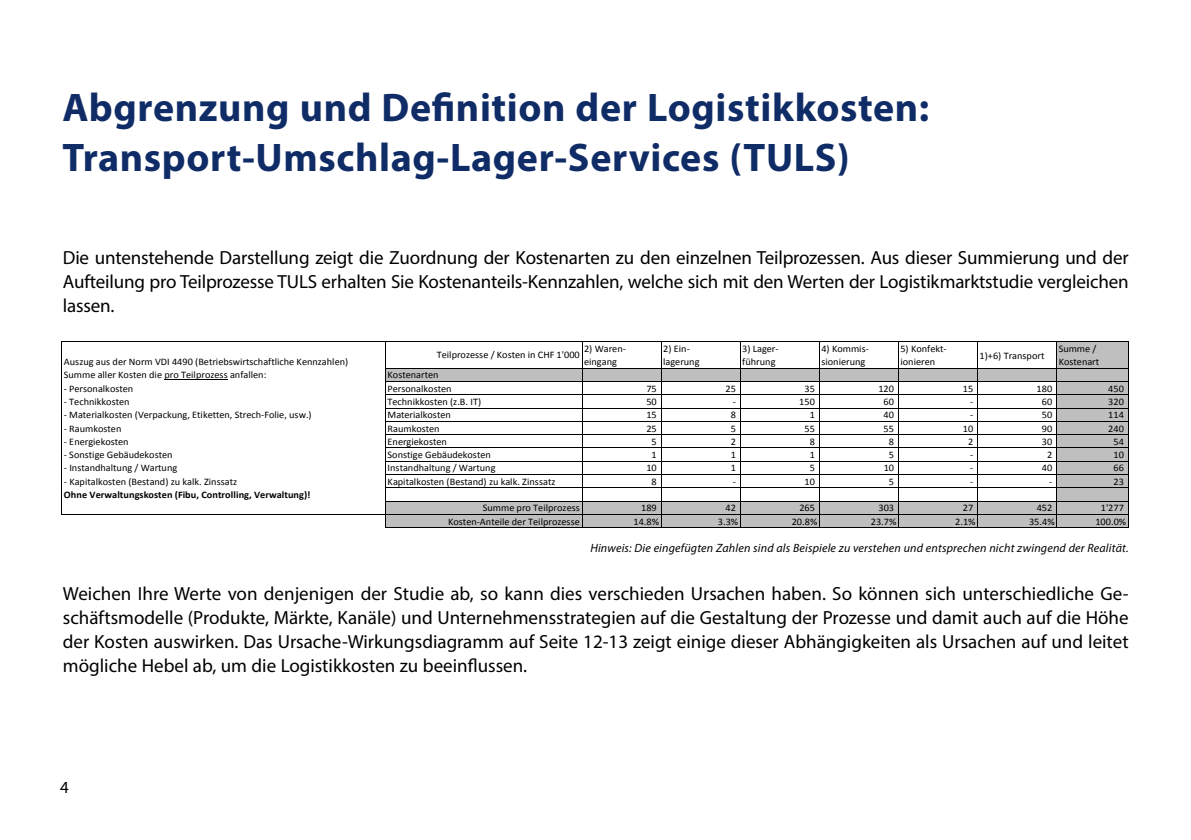
<style>
.page{position:relative;width:1191px;height:840px;background:#fff}
.page>*{position:absolute;margin:0;border:0;box-sizing:border-box;transform-origin:0 0}
.t1{font:700 40px/50.6px "Myriad Pro";letter-spacing:.015em;color:#102c66}
.t2{font:19px/24px "Myriad Pro";letter-spacing:-.005em;color:#000;text-align:justify}
.t3{font:17px "Myriad Pro";color:#000}
.t4{font:italic 12px "Myriad Pro";letter-spacing:.015em;color:#000}
.t5{font:10px/13.2px "Calibri";color:#000}
.t6{font:700 10px "Calibri";letter-spacing:.005em;color:#000}
</style>
<div class="page">
<div style="left:1056px;top:342px;width:72px;height:26px;background:#bfbfbf"></div>
<div style="left:385px;top:368px;width:743px;height:13px;background:#bfbfbf"></div>
<div style="left:1056px;top:381px;width:72px;height:120px;background:#bfbfbf"></div>
<div style="left:385px;top:500px;width:743px;height:27px;background:#bfbfbf"></div>
<hr style="left:164px;top:379px;width:64px;height:1px;background:#000">
<hr style="left:61px;top:341px;width:1px;height:173px;background:#000">
<hr style="left:385px;top:342px;width:1px;height:185px;background:#000">
<hr style="left:581px;top:342px;width:1px;height:185px;background:#000">
<hr style="left:660px;top:342px;width:1px;height:185px;background:#000">
<hr style="left:740px;top:342px;width:1px;height:185px;background:#000">
<hr style="left:819px;top:342px;width:1px;height:185px;background:#000">
<hr style="left:898px;top:342px;width:1px;height:185px;background:#000">
<hr style="left:977px;top:342px;width:1px;height:185px;background:#000">
<hr style="left:1056px;top:342px;width:1px;height:185px;background:#000">
<hr style="left:1127px;top:342px;width:1px;height:185px;background:#000">
<hr style="left:62px;top:341px;width:1066px;height:1px;background:#000">
<hr style="left:386px;top:367px;width:742px;height:1px;background:#000">
<hr style="left:386px;top:381px;width:742px;height:1px;background:#000">
<hr style="left:386px;top:394px;width:742px;height:1px;background:#000">
<hr style="left:386px;top:407px;width:742px;height:1px;background:#000">
<hr style="left:386px;top:420px;width:742px;height:1px;background:#000">
<hr style="left:386px;top:434px;width:742px;height:1px;background:#000">
<hr style="left:386px;top:447px;width:742px;height:1px;background:#000">
<hr style="left:386px;top:460px;width:742px;height:1px;background:#000">
<hr style="left:386px;top:473px;width:742px;height:1px;background:#000">
<hr style="left:386px;top:487px;width:742px;height:1px;background:#000">
<hr style="left:386px;top:500px;width:742px;height:1px;background:#000">
<hr style="left:62px;top:513px;width:1066px;height:1px;background:#000">
<hr style="left:386px;top:527px;width:742px;height:1px;background:#000">
<h1 class="t1" style="left:62px;top:81px;width:868px">Abgrenzung und Definition der Logistikkosten:<br>Transport-Umschlag-Lager-Services (TULS)</h1>
<p class="t2" style="left:63px;top:245px;width:1067px">Die untenstehende Darstellung zeigt die Zuordnung der Kostenarten zu den einzelnen Teilprozessen. Aus dieser Summierung und der Aufteilung pro Teilprozesse TULS erhalten Sie Kostenanteils-Kennzahlen, welche sich mit den Werten der Logistikmarktstudie vergleichen lassen.</p>
<p class="t5" style="left:64px;top:355px;width:286px">Auszug aus der Norm VDI 4490 (Betriebswirtschaftliche Kennzahlen)</p>
<p class="t5" style="left:437px;top:348px;width:145px">Teilprozesse / Kosten in CHF 1'000</p>
<p class="t5" style="left:584px;top:342px;width:43px">2) Waren&shy;eingang</p>
<p class="t5" style="left:663px;top:342px;width:38px">2) Ein&shy;lagerung</p>
<p class="t5" style="left:742px;top:342px;width:38px">3) Lager&shy;führung</p>
<p class="t5" style="left:821px;top:342px;width:49px">4) Kommis&shy;sionierung</p>
<p class="t5" style="left:900px;top:342px;width:48px">5) Konfekt&shy;ionieren</p>
<p class="t5" style="left:979px;top:348px;width:66px">1)+6) Transport</p>
<p class="t5" style="left:1058px;top:342px;width:42px">Summe /<br>Kostenart</p>
<p class="t5" style="left:64px;top:368px;width:204px">Summe aller Kosten die pro Teilprozess anfallen:</p>
<p class="t5" style="left:387px;top:368px;width:52px">Kostenarten</p>
<p class="t5" style="left:64px;top:381px;width:71px">- Personalkosten</p>
<p class="t5" style="left:387px;top:381px;width:66px">Personalkosten</p>
<p class="t5" style="left:646px;top:381px;width:12px">75</p>
<p class="t5" style="left:725px;top:381px;width:12px">25</p>
<p class="t5" style="left:804px;top:381px;width:12px">35</p>
<p class="t5" style="left:878px;top:381px;width:17px">120</p>
<p class="t5" style="left:962px;top:381px;width:12px">15</p>
<p class="t5" style="left:1036px;top:381px;width:17px">180</p>
<p class="t5" style="left:1108px;top:381px;width:17px">450</p>
<p class="t5" style="left:64px;top:394px;width:67px">- Technikkosten</p>
<p class="t5" style="left:387px;top:394px;width:95px">Technikkosten (z.B. IT)</p>
<p class="t5" style="left:646px;top:394px;width:12px">50</p>
<p class="t5" style="left:732px;top:394px;width:5px">-</p>
<p class="t5" style="left:799px;top:394px;width:17px">150</p>
<p class="t5" style="left:883px;top:394px;width:12px">60</p>
<p class="t5" style="left:970px;top:394px;width:5px">-</p>
<p class="t5" style="left:1041px;top:394px;width:12px">60</p>
<p class="t5" style="left:1108px;top:394px;width:17px">320</p>
<p class="t5" style="left:64px;top:408px;width:249px">- Materialkosten (Verpackung, Etiketten, Strech-Folie, usw.)</p>
<p class="t5" style="left:387px;top:408px;width:65px">Materialkosten</p>
<p class="t5" style="left:646px;top:408px;width:12px">15</p>
<p class="t5" style="left:730px;top:408px;width:7px">8</p>
<p class="t5" style="left:809px;top:408px;width:7px">1</p>
<p class="t5" style="left:883px;top:408px;width:12px">40</p>
<p class="t5" style="left:970px;top:408px;width:5px">-</p>
<p class="t5" style="left:1041px;top:408px;width:12px">50</p>
<p class="t5" style="left:1108px;top:408px;width:17px">114</p>
<p class="t5" style="left:64px;top:421px;width:59px">- Raumkosten</p>
<p class="t5" style="left:387px;top:421px;width:54px">Raumkosten</p>
<p class="t5" style="left:646px;top:421px;width:12px">25</p>
<p class="t5" style="left:730px;top:421px;width:7px">5</p>
<p class="t5" style="left:804px;top:421px;width:12px">55</p>
<p class="t5" style="left:883px;top:421px;width:12px">55</p>
<p class="t5" style="left:962px;top:421px;width:12px">10</p>
<p class="t5" style="left:1041px;top:421px;width:12px">90</p>
<p class="t5" style="left:1108px;top:421px;width:17px">240</p>
<p class="t5" style="left:64px;top:434px;width:66px">- Energiekosten</p>
<p class="t5" style="left:387px;top:434px;width:61px">Energiekosten</p>
<p class="t5" style="left:651px;top:434px;width:7px">5</p>
<p class="t5" style="left:730px;top:434px;width:7px">2</p>
<p class="t5" style="left:810px;top:434px;width:7px">8</p>
<p class="t5" style="left:889px;top:434px;width:7px">8</p>
<p class="t5" style="left:968px;top:434px;width:7px">2</p>
<p class="t5" style="left:1041px;top:434px;width:12px">30</p>
<p class="t5" style="left:1113px;top:434px;width:12px">54</p>
<p class="t5" style="left:64px;top:447px;width:110px">- Sonstige Gebäudekosten</p>
<p class="t5" style="left:387px;top:447px;width:105px">Sonstige Gebäudekosten</p>
<p class="t5" style="left:651px;top:447px;width:7px">1</p>
<p class="t5" style="left:730px;top:447px;width:7px">1</p>
<p class="t5" style="left:810px;top:447px;width:7px">1</p>
<p class="t5" style="left:889px;top:447px;width:7px">5</p>
<p class="t5" style="left:970px;top:447px;width:5px">-</p>
<p class="t5" style="left:1047px;top:447px;width:7px">2</p>
<p class="t5" style="left:1113px;top:447px;width:12px">10</p>
<p class="t5" style="left:64px;top:461px;width:115px">- Instandhaltung / Wartung</p>
<p class="t5" style="left:387px;top:461px;width:109px">Instandhaltung / Wartung</p>
<p class="t5" style="left:646px;top:461px;width:12px">10</p>
<p class="t5" style="left:730px;top:461px;width:7px">1</p>
<p class="t5" style="left:810px;top:461px;width:7px">5</p>
<p class="t5" style="left:883px;top:461px;width:12px">10</p>
<p class="t5" style="left:970px;top:461px;width:5px">-</p>
<p class="t5" style="left:1042px;top:461px;width:12px">40</p>
<p class="t5" style="left:1113px;top:461px;width:12px">66</p>
<p class="t5" style="left:64px;top:474px;width:175px">- Kapitalkosten (Bestand) zu kalk. Zinssatz</p>
<p class="t5" style="left:387px;top:474px;width:169px">Kapitalkosten (Bestand) zu kalk. Zinssatz</p>
<p class="t5" style="left:651px;top:474px;width:7px">8</p>
<p class="t5" style="left:733px;top:474px;width:5px">-</p>
<p class="t5" style="left:804px;top:474px;width:12px">10</p>
<p class="t5" style="left:889px;top:474px;width:7px">5</p>
<p class="t5" style="left:970px;top:474px;width:5px">-</p>
<p class="t5" style="left:1049px;top:474px;width:5px">-</p>
<p class="t5" style="left:1113px;top:474px;width:12px">23</p>
<p class="t6" style="left:64px;top:487px;width:248px">Ohne Verwaltungskosten (Fibu, Controlling, Verwaltung)!</p>
<p class="t5" style="left:483px;top:500px;width:99px">Summe pro Teilprozess</p>
<p class="t5" style="left:641px;top:500px;width:17px">189</p>
<p class="t5" style="left:725px;top:500px;width:12px">42</p>
<p class="t5" style="left:799px;top:500px;width:17px">265</p>
<p class="t5" style="left:878px;top:500px;width:17px">303</p>
<p class="t5" style="left:962px;top:500px;width:12px">27</p>
<p class="t5" style="left:1036px;top:500px;width:17px">452</p>
<p class="t5" style="left:1100px;top:500px;width:25px">1'277</p>
<p class="t5" style="left:448px;top:514px;width:133px">Kosten-Anteile der Teilprozesse</p>
<p class="t5" style="left:633px;top:514px;width:27px">14.8%</p>
<p class="t5" style="left:718px;top:514px;width:22px">3.3%</p>
<p class="t5" style="left:791px;top:514px;width:27px">20.8%</p>
<p class="t5" style="left:870px;top:514px;width:27px">23.7%</p>
<p class="t5" style="left:955px;top:514px;width:22px">2.1%</p>
<p class="t5" style="left:1029px;top:514px;width:27px">35.4%</p>
<p class="t5" style="left:1095px;top:514px;width:32px">100.0%</p>
<p class="t4" style="left:590px;top:540px;width:540px">Hinweis: Die eingefügten Zahlen sind als Beispiele zu verstehen und entsprechen nicht zwingend der Realität.</p>
<p class="t2" style="left:63px;top:581px;width:1067px">Weichen Ihre Werte von denjenigen der Studie ab, so kann dies verschieden Ursachen haben. So können sich unterschiedliche Ge&shy;schäftsmodelle (Produkte, Märkte, Kanäle) und Unternehmensstrategien auf die Gestaltung der Prozesse und damit auch auf die Höhe der Kosten auswirken. Das Ursache-Wirkungsdiagramm auf Seite 12-13 zeigt einige dieser Abhängigkeiten als Ursachen auf und leitet mögliche Hebel ab, um die Logistikkosten zu beeinflussen.</p>
<h3 class="t3" style="left:60px;top:775px;width:10px">4</h3>
</div>
